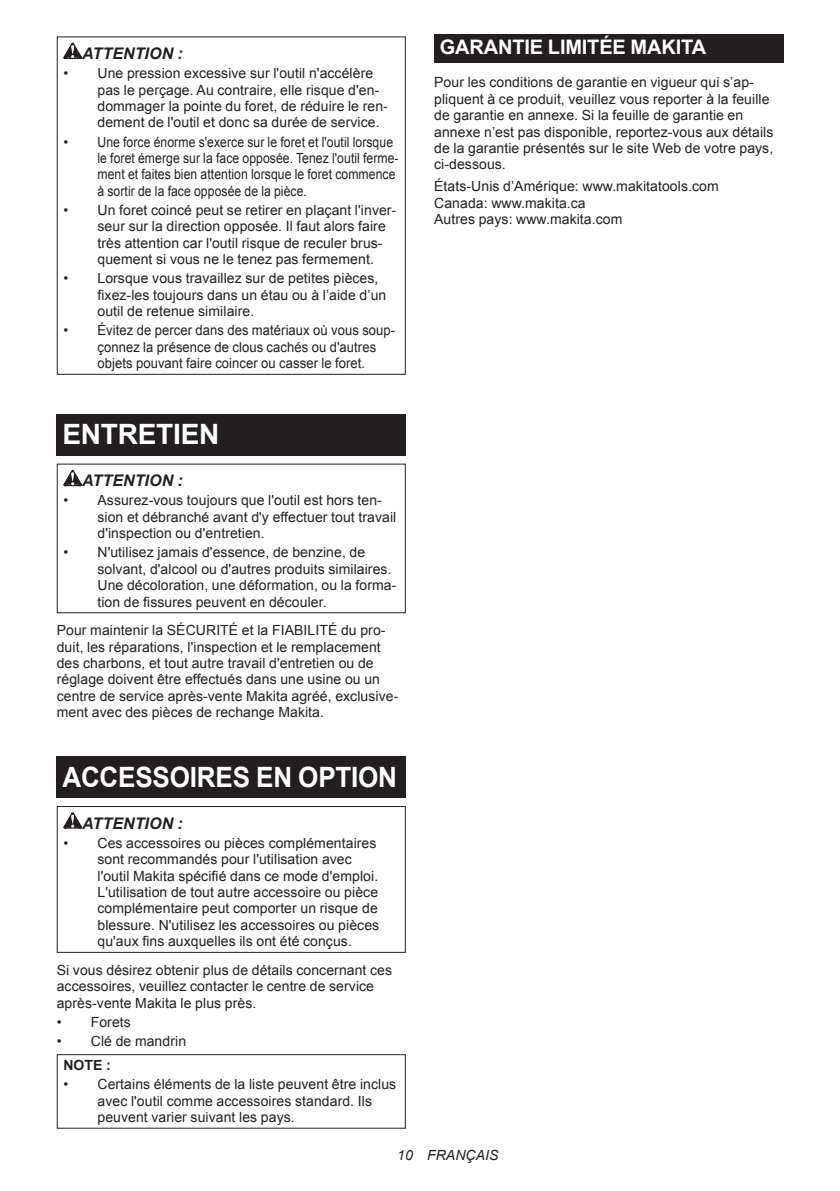
<style>
.page{position:relative;width:840px;height:1191px;background:#fff}
.page>*{position:absolute;margin:0;border:0;box-sizing:border-box;transform-origin:0 0}
.t1{font:700 28px "Arial";letter-spacing:-.01em;color:#fff;scale:.93 1}
.t2{font:700 28px "Arial";letter-spacing:-.01em;color:#fff}
.t3{font:700 20px "Arial";letter-spacing:-.01em;color:#fff}
.t4{font:italic 700 16px "Arial";letter-spacing:.005em;color:#231f20}
.t5{font:14px/16.4px "Arial";letter-spacing:.005em;color:#231f20}
.t6{font:italic 14px "Arial";letter-spacing:.005em;color:#231f20}
.t7{font:700 14px "Arial";color:#231f20}
</style>
<div class="page">
<svg style="left:63px;top:43px;width:19px;height:16px"></svg>
<div style="left:57px;top:36px;width:348px;height:339px;border:1px solid #231f20"></div>
<div style="left:57px;top:414px;width:348px;height:41px;background:#231f20"></div>
<svg style="left:63px;top:470px;width:19px;height:16px"></svg>
<div style="left:57px;top:463px;width:348px;height:150px;border:1px solid #231f20"></div>
<div style="left:57px;top:757px;width:348px;height:41px;background:#231f20"></div>
<svg style="left:63px;top:812px;width:19px;height:16px"></svg>
<div style="left:57px;top:806px;width:348px;height:147px;border:1px solid #231f20"></div>
<div style="left:57px;top:1054px;width:348px;height:74px;border:1px solid #231f20"></div>
<div style="left:434px;top:34px;width:348px;height:29px;background:#231f20"></div>
<p class="t4" style="left:82px;top:43px;width:102px">ATTENTION :</p>
<p class="t5" style="left:97px;top:65px;width:292px;text-indent:-34px">• Une pression excessive sur l'outil n'accélère pas le perçage. Au contraire, elle risque d'en&shy;dommager la pointe du foret, de réduire le ren&shy;dement de l'outil et donc sa durée de service.</p>
<p class="t5" style="left:97px;top:134px;width:302px;text-indent:-34px">• Une force énorme s'exerce sur le foret et l'outil lorsque le foret émerge sur la face opposée. Tenez l'outil ferme&shy;ment et faites bien attention lorsque le foret commence à sortir de la face opposée de la pièce.</p>
<p class="t5" style="left:97px;top:202px;width:300px;text-indent:-34px">• Un foret coincé peut se retirer en plaçant l'inver&shy;seur sur la direction opposée. Il faut alors faire très attention car l'outil risque de reculer brus&shy;quement si vous ne le tenez pas fermement.</p>
<p class="t5" style="left:97px;top:270px;width:290px;text-indent:-34px">• Lorsque vous travaillez sur de petites pièces, fixez-les toujours dans un étau ou à l’aide d’un outil de retenue similaire.</p>
<p class="t5" style="left:97px;top:322px;width:299px;text-indent:-34px">• Évitez de percer dans des matériaux où vous soup&shy;çonnez la présence de clous cachés ou d'autres objets pouvant faire coincer ou casser le foret.</p>
<h1 class="t2" style="left:62px;top:416px;width:158px">ENTRETIEN</h1>
<p class="t4" style="left:82px;top:470px;width:102px">ATTENTION :</p>
<p class="t5" style="left:97px;top:492px;width:300px;text-indent:-34px">• Assurez-vous toujours que l'outil est hors ten&shy;sion et débranché avant d'y effectuer tout travail d'inspection ou d'entretien.</p>
<p class="t5" style="left:97px;top:544px;width:300px;text-indent:-34px">• N'utilisez jamais d'essence, de benzine, de solvant, d'alcool ou d'autres produits similaires.<br>Une décoloration, une déformation, ou la forma&shy;tion de fissures peuvent en découler.</p>
<p class="t5" style="left:57px;top:622px;width:343px">Pour maintenir la SÉCURITÉ et la FIABILITÉ du pro&shy;duit, les réparations, l'inspection et le remplacement des charbons, et tout autre travail d'entretien ou de réglage doivent être effectués dans une usine ou un centre de service après-vente Makita agréé, exclusive&shy;ment avec des pièces de rechange Makita.</p>
<h1 class="t1" style="left:62px;top:758px;width:361px">ACCESSOIRES EN OPTION</h1>
<p class="t4" style="left:82px;top:812px;width:102px">ATTENTION :</p>
<p class="t5" style="left:97px;top:835px;width:283px;text-indent:-34px">• Ces accessoires ou pièces complémentaires sont recommandés pour l'utilisation avec l'outil Makita spécifié dans ce mode d'emploi.<br>L'utilisation de tout autre accessoire ou pièce complémentaire peut comporter un risque de blessure. N'utilisez les accessoires ou pièces qu'aux fins auxquelles ils ont été conçus.</p>
<p class="t5" style="left:57px;top:962px;width:337px">Si vous désirez obtenir plus de détails concernant ces accessoires, veuillez contacter le centre de service après-vente Makita le plus près.</p>
<p class="t5" style="left:57px;top:1014px;width:76px">• Forets</p>
<p class="t5" style="left:57px;top:1033px;width:131px">• Clé de mandrin</p>
<p class="t7" style="left:63px;top:1055px;width:49px">NOTE :</p>
<p class="t5" style="left:97px;top:1076px;width:300px;text-indent:-34px">• Certains éléments de la liste peuvent être inclus avec l'outil comme accessoires standard. Ils peuvent varier suivant les pays.</p>
<h2 class="t3" style="left:439px;top:34px;width:268px">GARANTIE LIMITÉE MAKITA</h2>
<p class="t5" style="left:434px;top:74px;width:340px">Pour les conditions de garantie en vigueur qui s’ap&shy;pliquent à ce produit, veuillez vous reporter à la feuille de garantie en annexe. Si la feuille de garantie en annexe n’est pas disponible, reportez-vous aux détails de la garantie présentés sur le site Web de votre pays, ci-dessous.</p>
<p class="t5" style="left:434px;top:178px;width:286px">États-Unis d’Amérique: www.makitatools.com<br>Canada: www.makita.ca<br>Autres pays: www.makita.com</p>
<p class="t6" style="left:397px;top:1146px;width:103px">10 FRANÇAIS</p>
</div>
